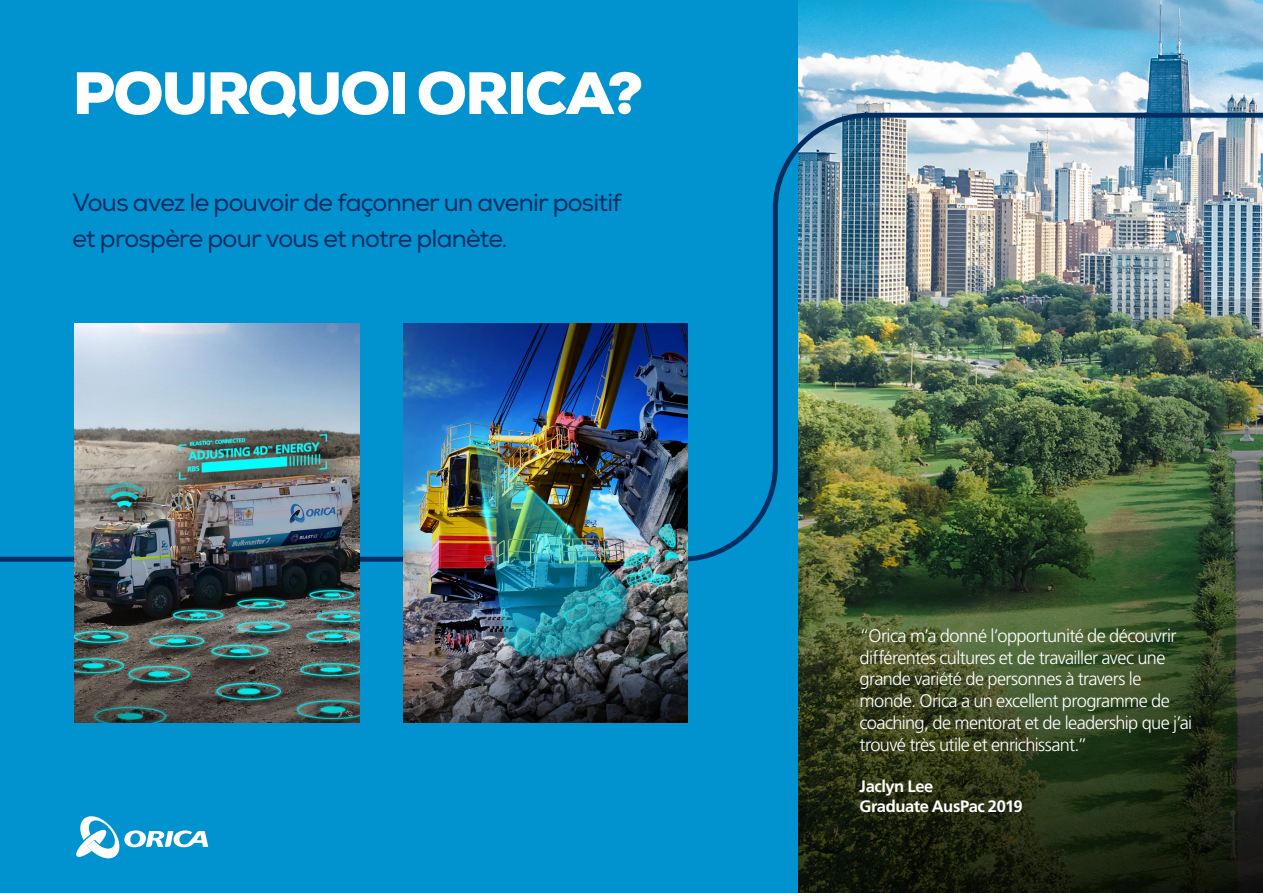
<style>
.page{position:relative;width:1263px;height:893px;background:#0093d0}
.page>*{position:absolute;margin:0;border:0;box-sizing:border-box;transform-origin:0 0}
.t1{font:900 59.55px "Nexa";letter-spacing:-.03em;color:#fff}
.t2{font:24.75px/36.5px "Nexa";letter-spacing:-.03em;color:#002d62}
.t3{font:300 18.15px/21.9px "Frutiger LT Std";letter-spacing:-.035em;color:#fff}
.t4{font:700 16.5px/19.8px "Frutiger LT Std";letter-spacing:-.025em;color:#fff}
</style>
<div class="page">
<img style="left:798px;top:0;width:465px;height:110px">
<img style="left:0;top:110px;width:1263px;height:454px">
<img style="left:403px;top:323px;width:285px;height:399px">
<img style="left:74px;top:323px;width:285px;height:399px">
<img style="left:798px;top:299px;width:465px;height:594px">
<svg style="left:76px;top:816px;width:132px;height:43px"></svg>
<h1 class="t1" style="left:73px;top:55px;width:572px">POURQUOI ORICA?</h1>
<h2 class="t2" style="left:72px;top:185px;width:551px">Vous avez le pouvoir de façonner un avenir positif et prospère pour vous et notre planète.</h2>
<p class="t3" style="left:860px;top:625px;width:334px">“Orica m’a donné l’opportunité de découvrir différentes cultures et de travailler avec une grande variété de personnes à travers le monde. Orica a un excellent programme de coaching, de mentorat et de leadership que j’ai trouvé très utile et enrichissant.”</p>
<p class="t4" style="left:860px;top:777px;width:164px">Jaclyn Lee<br>Graduate AusPac 2019</p>
</div>
